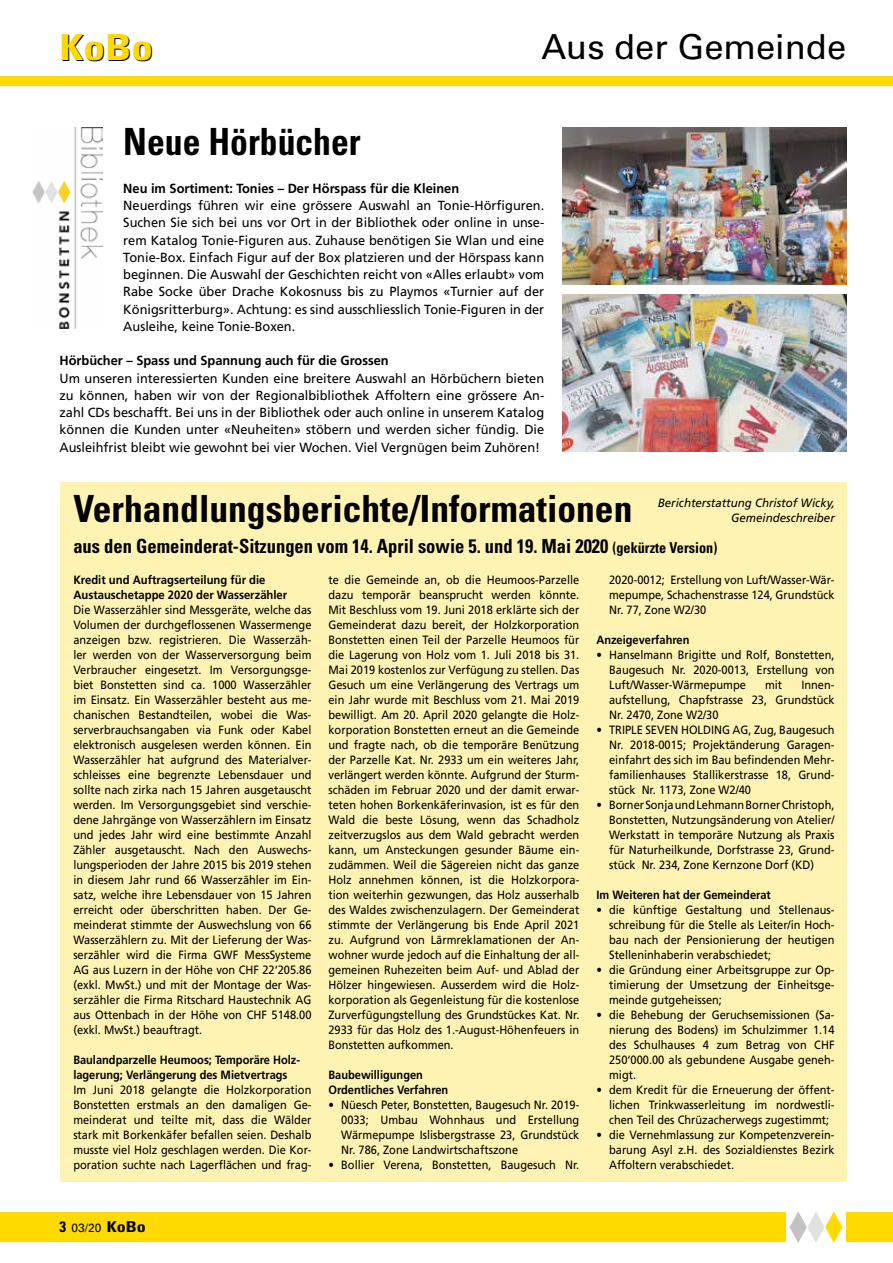
<style>
.page{position:relative;width:893px;height:1263px;background:#fff}
.page>*{position:absolute;margin:0;border:0;box-sizing:border-box;transform-origin:0 0}
.t1{font:700 condensed 37.5px "Univers LT Std";color:#000}
.t2{font:700 condensed 37.5px "Univers LT Std";color:#000;scale:.95 1}
.t3{font:700 condensed 36px "Univers LT Std";color:#ffda00;scale:1.2 1}
.t4{font:34.5px "Univers LT Std";color:#000}
.t5{font:700 condensed 19.5px "Univers LT Std";color:#000;scale:.95 1}
.t6{font:700 condensed 15px "Univers LT Std";color:#000}
.t7{font:13.2px/17.2px "Frutiger LT Com";color:#000;text-align:justify}
.t8{font:700 13.2px "Frutiger LT Com";color:#000}
.t9{font:12px/15px "Frutiger LT Com";color:#000;text-align:justify;scale:.92 1}
.t10{font:700 12px/15px "Frutiger LT Com";color:#000;scale:.92 1}
.t11{font:700 12px/15px "Frutiger LT Com";color:#000;scale:.94 1}
.t12{font:italic 12px/15px "Frutiger LT Com";color:#000;text-align:right;scale:.96 1}
.t13{font:700 10.2px "Calibri";color:#000}
.s1{font-size:15px}
.s2{font-weight:400;font-stretch:normal;font-size:12px}
</style>
<div class="page">
<div style="left:0;top:1212px;width:893px;height:30px;background:#ffda00"></div>
<div style="left:0;top:77px;width:893px;height:9px;background:#ffda00"></div>
<div style="left:787px;top:1208px;width:59px;height:42px;background:#fff"></div>
<svg style="left:790px;top:1211px;width:52px;height:32px"></svg>
<div style="left:61px;top:482px;width:786px;height:700px;background:#fff3b3"></div>
<img style="left:562px;top:128px;width:284px;height:157px">
<img style="left:562px;top:294px;width:284px;height:158px">
<img style="left:33px;top:127px;width:70px;height:201px">
<h2 class="t3" style="left:60px;top:25px;width:80px">KoBo</h2>
<h3 class="t4" style="left:541px;top:26px;width:306px">Aus der Gemeinde</h3>
<h1 class="t2" style="left:123px;top:118px;width:251px">Neue Hörbücher</h1>
<p class="t8" style="left:123px;top:180px;width:337px">Neu im Sortiment: Tonies – Der Hörspass für die Kleinen</p>
<p class="t7" style="left:123px;top:197px;width:422px">Neuerdings führen wir eine grössere Auswahl an Tonie-Hörfiguren.<br>Suchen Sie sich bei uns vor Ort in der Bibliothek oder online in unse&shy;rem Katalog Tonie-Figuren aus. Zuhause benötigen Sie Wlan und eine Tonie-Box. Einfach Figur auf der Box platzieren und der Hörspass kann beginnen. Die Auswahl der Geschichten reicht von «Alles erlaubt» vom Rabe Socke über Drache Kokosnuss bis zu Playmos «Turnier auf der Königsritterburg». Achtung: es sind ausschliesslich Tonie-Figuren in der Ausleihe, keine Tonie-Boxen.</p>
<p class="t8" style="left:60px;top:353px;width:331px">Hörbücher – Spass und Spannung auch für die Grossen</p>
<p class="t7" style="left:60px;top:369px;width:486px">Um unseren interessierten Kunden eine breitere Auswahl an Hörbüchern bieten zu können, haben wir von der Regionalbibliothek Affoltern eine grössere An&shy;zahl CDs beschafft. Bei uns in der Bibliothek oder auch online in unserem Katalog können die Kunden unter «Neuheiten» stöbern und werden sicher fündig. Die Ausleihfrist bleibt wie gewohnt bei vier Wochen. Viel Vergnügen beim Zuhören!</p>
<h1 class="t1" style="left:73px;top:485px;width:561px">Verhandlungsberichte/Informationen</h1>
<h3 class="t5" style="left:73px;top:534px;width:679px">aus den Gemeinderat-Sitzungen vom 14. April sowie 5. und 19. Mai 2020 <span class="s1">(gekürzte Version)</span></h3>
<p class="t11" style="left:73px;top:572px;width:229px">Kredit und Auftragserteilung für die<br>Austauschetappe 2020 der Wasserzähler</p>
<p class="t9" style="left:73px;top:602px;width:260px">Die Wasserzähler sind Messgeräte, welche das Volumen der durchgeflossenen Wassermenge anzeigen bzw. registrieren. Die Wasserzäh&shy;ler werden von der Wasserversorgung beim Verbraucher eingesetzt. Im Versorgungsge&shy;biet Bonstetten sind ca. 1000 Wasserzähler im Einsatz. Ein Wasserzähler besteht aus me&shy;chanischen Bestandteilen, wobei die Was&shy;serverbrauchsangaben via Funk oder Kabel elektronisch ausgelesen werden können. Ein Wasserzähler hat aufgrund des Materialver&shy;schleisses eine begrenzte Lebensdauer und sollte nach zirka nach 15 Jahren ausgetauscht werden. Im Versorgungsgebiet sind verschie&shy;dene Jahrgänge von Wasserzählern im Einsatz und jedes Jahr wird eine bestimmte Anzahl Zähler ausgetauscht. Nach den Auswechs&shy;lungsperioden der Jahre 2015 bis 2019 stehen in diesem Jahr rund 66 Wasserzähler im Ein&shy;satz, welche ihre Lebensdauer von 15 Jahren erreicht oder überschritten haben. Der Ge&shy;meinderat stimmte der Auswechslung von 66<br>Wasserzählern zu. Mit der Lieferung der Was&shy;serzähler wird die Firma GWF MessSysteme AG aus Luzern in der Höhe von CHF 22‘205.86 (exkl. MwSt.) und mit der Montage der Was&shy;serzähler die Firma Ritschard Haustechnik AG aus Ottenbach in der Höhe von CHF 5148.00 (exkl. MwSt.) beauftragt.</p>
<p class="t10" style="left:73px;top:1052px;width:248px">Baulandparzelle Heumoos; Temporäre Holz&shy;lagerung; Verlängerung des Mietvertrags</p>
<p class="t9" style="left:73px;top:1082px;width:260px">Im Juni 2018 gelangte die Holzkorporation Bonstetten erstmals an den damaligen Ge&shy;meinderat und teilte mit, dass die Wälder stark mit Borkenkäfer befallen seien. Deshalb musste viel Holz geschlagen werden. Die Kor&shy;poration suchte nach Lagerflächen und frag-</p>
<p class="t12" style="left:658px;top:495px;width:186px">Berichterstattung Christof Wicky,<br>Gemeindeschreiber</p>
<p class="t13" style="left:556px;top:513px;width:234px">Hörbücher – Spass und Spannung auch für die Grossen</p>
<p class="t9" style="left:609px;top:572px;width:246px">2020-0012; Erstellung von Luft/Wasser-Wär&shy;mepumpe, Schachenstrasse 124, Grundstück Nr. 77, Zone W2/30</p>
<p class="t10" style="left:596px;top:632px;width:103px">Anzeigeverfahren</p>
<p class="t9" style="left:609px;top:647px;width:246px;text-indent:-13px">• Hanselmann Brigitte und Rolf, Bonstetten, Baugesuch Nr. 2020-0013, Erstellung von Luft/Wasser-Wärmepumpe</p>
<p class="t9" style="left:328px;top:572px;width:274px">te die Gemeinde an, ob die Heumoos-Parzelle dazu temporär beansprucht werden könnte.<br>Mit Beschluss vom 19. Juni 2018 erklärte sich der Gemeinderat dazu bereit, der Holzkorporation Bonstetten einen Teil der Parzelle Heumoos für die Lagerung von Holz vom 1. Juli 2018 bis 31.<br>Mai 2019 kostenlos zur Verfügung zu stellen. Das Gesuch um eine Verlängerung des Vertrags um ein Jahr wurde mit Beschluss vom 21. Mai 2019 bewilligt. Am 20. April 2020 gelangte die Holz&shy;korporation Bonstetten erneut an die Gemeinde und fragte nach, ob die temporäre Benützung der Parzelle Kat. Nr. 2933 um ein weiteres Jahr, verlängert werden könnte. Aufgrund der Sturm&shy;schäden im Februar 2020 und der damit erwar&shy;teten hohen Borkenkäferinvasion, ist es für den Wald die beste Lösung, wenn das Schadholz zeitverzugslos aus dem Wald gebracht werden kann, um Ansteckungen gesunder Bäume ein&shy;zudämmen. Weil die Sägereien nicht das ganze Holz annehmen können, ist die Holzkorpora&shy;tion weiterhin gezwungen, das Holz ausserhalb des Waldes zwischenzulagern. Der Gemeinderat stimmte der Verlängerung bis Ende April 2021 zu. Aufgrund von Lärmreklamationen der An&shy;wohner wurde jedoch auf die Einhaltung der all&shy;gemeinen Ruhezeiten beim Auf- und Ablad der Hölzer hingewiesen. Ausserdem wird die Holz&shy;korporation als Gegenleistung für die kostenlose Zurverfügungstellung des Grundstückes Kat. Nr.<br>2933 für das Holz des 1.-August-Höhenfeuers in Bonstetten aufkommen.</p>
<p class="t10" style="left:328px;top:1067px;width:132px">Baubewilligungen<br>Ordentliches Verfahren</p>
<p class="t9" style="left:341px;top:1097px;width:260px;text-indent:-13px">• Nüesch Peter, Bonstetten, Baugesuch Nr. 2019- 0033; Umbau Wohnhaus und Erstellung Wärmepumpe Islisbergstrasse 23, Grundstück Nr. 786, Zone Landwirtschaftszone</p>
<p class="t9" style="left:328px;top:1157px;width:274px">• Bollier Verena, Bonstetten, Baugesuch Nr.</p>
<p class="t9" style="left:765px;top:677px;width:20px">mit</p>
<p class="t9" style="left:609px;top:677px;width:246px;text-indent:192px">Innen&shy;aufstellung, Chapfstrasse 23, Grundstück Nr. 2470, Zone W2/30</p>
<p class="t9" style="left:609px;top:722px;width:246px;text-indent:-13px">• TRIPLE SEVEN HOLDING AG, Zug, Baugesuch Nr. 2018-0015; Projektänderung Garagen&shy;einfahrt des sich im Bau befindenden Mehr&shy;familienhauses Stallikerstrasse 18, Grund&shy;stück Nr. 1173, Zone W2/40</p>
<p class="t9" style="left:609px;top:797px;width:246px;text-indent:-13px">• Borner Sonja und Lehmann Borner Christoph, Bonstetten, Nutzungsänderung von Atelier/ Werkstatt in temporäre Nutzung als Praxis für Naturheilkunde, Dorfstrasse 23, Grund&shy;stück Nr. 234, Zone Kernzone Dorf (KD)</p>
<p class="t10" style="left:596px;top:887px;width:191px">Im Weiteren hat der Gemeinderat</p>
<p class="t9" style="left:609px;top:902px;width:246px;text-indent:-13px">• die künftige Gestaltung und Stellenaus&shy;schreibung für die Stelle als Leiter/in Hoch&shy;bau nach der Pensionierung der heutigen Stelleninhaberin verabschiedet;</p>
<p class="t9" style="left:609px;top:962px;width:246px;text-indent:-13px">• die Gründung einer Arbeitsgruppe zur Op&shy;timierung der Umsetzung der Einheitsge&shy;meinde gutgeheissen;</p>
<p class="t9" style="left:609px;top:1007px;width:246px;text-indent:-13px">• die Behebung der Geruchsemissionen (Sa&shy;nierung des Bodens) im Schulzimmer 1.14 des Schulhauses 4 zum Betrag von CHF 250‘000.00 als gebundene Ausgabe geneh&shy;migt.</p>
<p class="t9" style="left:609px;top:1082px;width:246px;text-indent:-13px">• dem Kredit für die Erneuerung der öffent&shy;lichen Trinkwasserleitung im nordwestli&shy;chen Teil des Chrüzacherwegs zugestimmt;</p>
<p class="t9" style="left:609px;top:1127px;width:246px;text-indent:-13px">• die Vernehmlassung zur Kompetenzverein&shy;barung Asyl z.H. des Sozialdienstes Bezirk Affoltern verabschiedet.</p>
<p class="t6" style="left:60px;top:1218px;width:88px">3 <span class="s2">03/20</span> KoBo</p>
</div>
